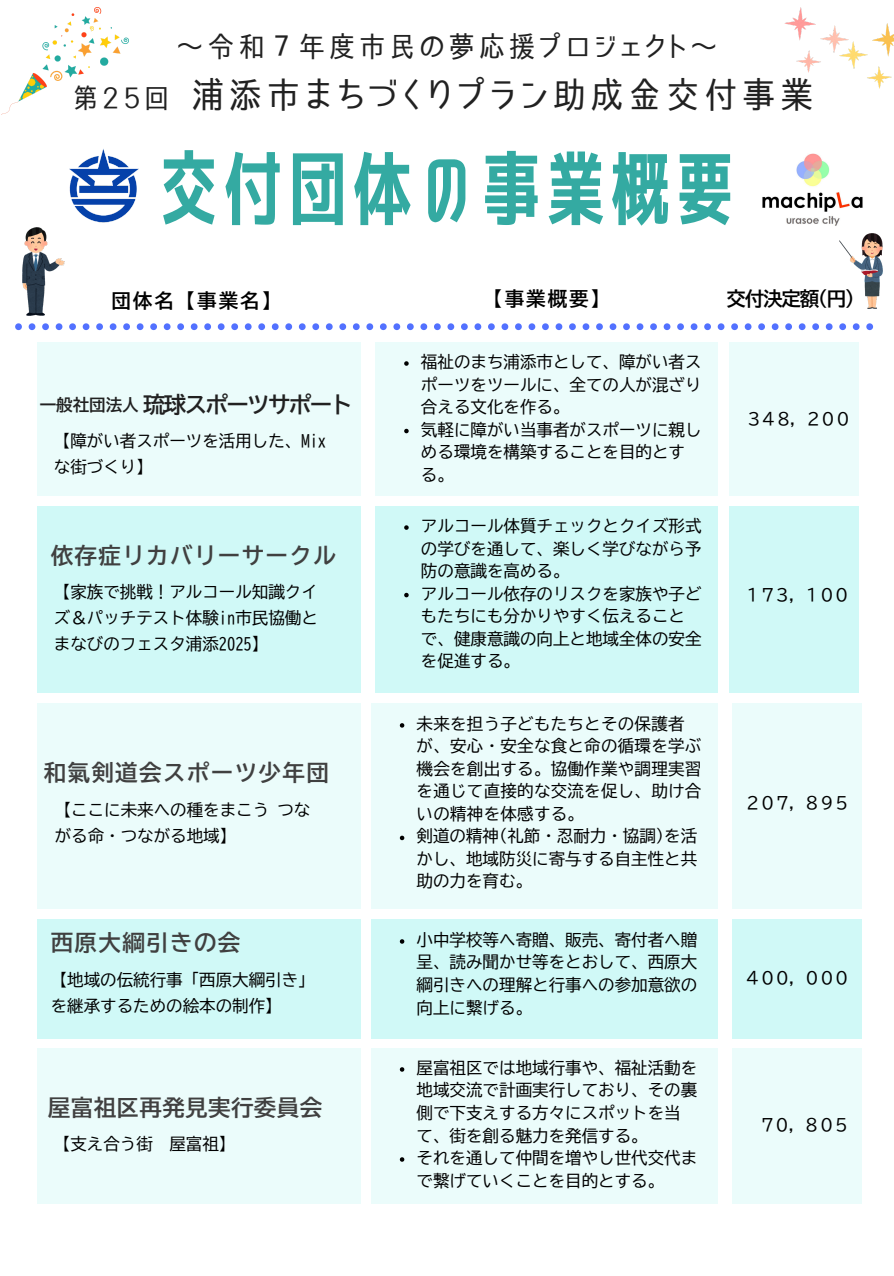
<style>
.page{position:relative;width:894px;height:1276px;background:#fff}
.page>*{position:absolute;margin:0;border:0;box-sizing:border-box;transform-origin:0 0}
.t1{font:80.55px "Senobi Gothic Bold";letter-spacing:-.2em;color:#34aaa2}
.t2{font:36.3px "Smart Font UI Proportional";letter-spacing:.125em;color:#212121}
.t3{font:28.8px "Smart Font UI Proportional";letter-spacing:.125em;color:#212121}
.t4{font:27.3px "Smart Font UI Proportional";color:#212121}
.t5{font:700 22.5px "BIZUD Gothic";letter-spacing:.06em;color:#404040}
.t6{font:700 22.5px "BIZUD Gothic";letter-spacing:.015em;color:#404040}
.t7{font:700 22.5px "BIZUD Gothic";letter-spacing:-.075em;color:#212121}
.t8{font:700 19.5px "BIZUD Gothic";letter-spacing:.1em;color:#000}
.t9{font:16.5px/22.5px "BIZUD Gothic";color:#000}
.t10{font:700 16.5px "BIZUD Gothic";color:#212121}
</style>
<div class="page">
<div style="left:37px;top:342px;width:324px;height:154px;background:#ebfcfb"></div>
<div style="left:37px;top:506px;width:324px;height:187px;background:#d0f9f7"></div>
<div style="left:376px;top:342px;width:341px;height:154px;background:#ebfcfb"></div>
<div style="left:376px;top:506px;width:341px;height:187px;background:#d0f9f7"></div>
<div style="left:729px;top:342px;width:129px;height:154px;background:#ebfcfb"></div>
<div style="left:729px;top:506px;width:129px;height:187px;background:#d0f9f7"></div>
<div style="left:37px;top:704px;width:324px;height:205px;background:#ebfcfb"></div>
<div style="left:372px;top:704px;width:345px;height:205px;background:#ebfcfb"></div>
<div style="left:732px;top:704px;width:128px;height:205px;background:#ebfcfb"></div>
<div style="left:37px;top:920px;width:324px;height:119px;background:#d0f9f7"></div>
<div style="left:372px;top:920px;width:345px;height:119px;background:#d0f9f7"></div>
<div style="left:732px;top:920px;width:128px;height:119px;background:#d0f9f7"></div>
<div style="left:37px;top:1048px;width:324px;height:155px;background:#ebfcfb"></div>
<div style="left:372px;top:1048px;width:345px;height:155px;background:#ebfcfb"></div>
<div style="left:732px;top:1048px;width:128px;height:155px;background:#ebfcfb"></div>
<svg style="left:15px;top:323px;width:857px;height:7px"></svg>
<img style="left:762px;top:153px;width:101px;height:73px">
<img style="left:2px;top:7px;width:126px;height:107px">
<img style="left:784px;top:7px;width:55px;height:66px">
<img style="left:839px;top:24px;width:54px;height:65px">
<img style="left:69px;top:149px;width:70px;height:74px">
<img style="left:22px;top:227px;width:43px;height:88px">
<img style="left:839px;top:234px;width:43px;height:74px">
<svg style="left:404px;top:361px;width:4px;height:5px"></svg>
<svg style="left:404px;top:429px;width:4px;height:4px"></svg>
<svg style="left:404px;top:525px;width:4px;height:5px"></svg>
<svg style="left:404px;top:593px;width:4px;height:4px"></svg>
<svg style="left:400px;top:723px;width:4px;height:5px"></svg>
<svg style="left:400px;top:836px;width:4px;height:4px"></svg>
<svg style="left:400px;top:939px;width:4px;height:5px"></svg>
<svg style="left:400px;top:1067px;width:4px;height:5px"></svg>
<svg style="left:400px;top:1157px;width:4px;height:5px"></svg>
<h5 class="t3" style="left:175px;top:32px;width:544px">～令和７年度市民の夢応援プロジェクト～</h5>
<p class="t4" style="left:73px;top:84px;width:98px">第25回</p>
<p class="t2" style="left:191px;top:76px;width:623px">浦添市まちづくりプラン助成金交付事業</p>
<h1 class="t1" style="left:148px;top:133px;width:598px">交付団体の事業概要</h1>
<p class="t8" style="left:111px;top:291px;width:171px">団体名【事業名】</p>
<p class="t8" style="left:483px;top:288px;width:128px">【事業概要】</p>
<p class="t8" style="left:726px;top:288px;width:130px">交付決定額(円)</p>
<h5 class="t10" style="left:40px;top:397px;width:100px">一般社団法人</h5>
<p class="t7" style="left:143px;top:393px;width:211px">琉球スポーツサポート</p>
<h6 class="t9" style="left:54px;top:428px;width:274px;line-height:26px">【障がい者スポーツを活用した、Mixな街づくり】</h6>
<h4 class="t5" style="left:51px;top:544px;width:286px">依存症リカバリーサークル</h4>
<p class="t9" style="left:54px;top:579px;width:265px;line-height:26px;text-align:justify">【家族で挑戦！アルコール知識クイズ＆パッチテスト体験in市民協働とまなびのフェスタ浦添2025】</p>
<p class="t9" style="left:421px;top:350px;width:282px;text-align:justify">福祉のまち浦添市として、障がい者スポーツをツールに、全ての人が混ざり合える文化を作る。</p>
<p class="t9" style="left:421px;top:418px;width:282px">気軽に障がい当事者がスポーツに親しめる環境を構築することを目的とする。</p>
<p class="t9" style="left:421px;top:514px;width:282px;text-align:justify">アルコール体質チェックとクイズ形式の学びを通して、楽しく学びながら予防の意識を高める。</p>
<h4 class="t9" style="left:421px;top:582px;width:282px">アルコール依存のリスクを家族や子どもたちにも分かりやすく伝えることで、健康意識の向上と地域全体の安全を促進する。</h4>
<h4 class="t9" style="left:745px;top:407px;width:107px">３４８，２００</h4>
<p class="t9" style="left:744px;top:583px;width:107px">１７３，１００</p>
<p class="t9" style="left:416px;top:712px;width:286px">未来を担う子どもたちとその保護者が、安心・安全な食と命の循環を学ぶ機会を創出する。協働作業や調理実習を通じて直接的な交流を促し、助け合いの精神を体感する。</p>
<h4 class="t9" style="left:416px;top:825px;width:282px;text-align:justify">剣道の精神(礼節・忍耐力・協調)を活かし、地域防災に寄与する自主性と共助の力を育む。</h4>
<p class="t5" style="left:44px;top:761px;width:286px">和氣剣道会スポーツ少年団</p>
<p class="t9" style="left:55px;top:796px;width:257px;line-height:26px">【ここに未来への種をまこうつながる命・つながる地域】</p>
<p class="t9" style="left:744px;top:791px;width:107px">２０７，８９５</p>
<p class="t9" style="left:416px;top:928px;width:282px;text-align:justify">小中学校等へ寄贈、販売、寄付者へ贈呈、読み聞かせ等をとおして、西原大綱引きへの理解と行事への参加意欲の向上に繋げる。</p>
<p class="t5" style="left:51px;top:931px;width:191px">西原大綱引きの会</p>
<h4 class="t9" style="left:51px;top:967px;width:265px;line-height:26px">【地域の伝統行事「西原大綱引き」を継承するための絵本の制作】</h4>
<p class="t9" style="left:744px;top:966px;width:107px">４００，０００</p>
<h3 class="t6" style="left:48px;top:1096px;width:276px">屋富祖区再発見実行委員会</h3>
<h2 class="t9" style="left:54px;top:1133px;width:183px">【支え合う街 屋富祖】</h2>
<p class="t9" style="left:416px;top:1056px;width:282px">屋富祖区では地域行事や、福祉活動を地域交流で計画実行しており、その裏側で下支えする方々にスポットを当て、街を創る魅力を発信する。</p>
<p class="t9" style="left:416px;top:1146px;width:282px">それを通して仲間を増やし世代交代まで繋げていくことを目的とする。</p>
<p class="t9" style="left:758px;top:1113px;width:92px">７０，８０５</p>
</div>
